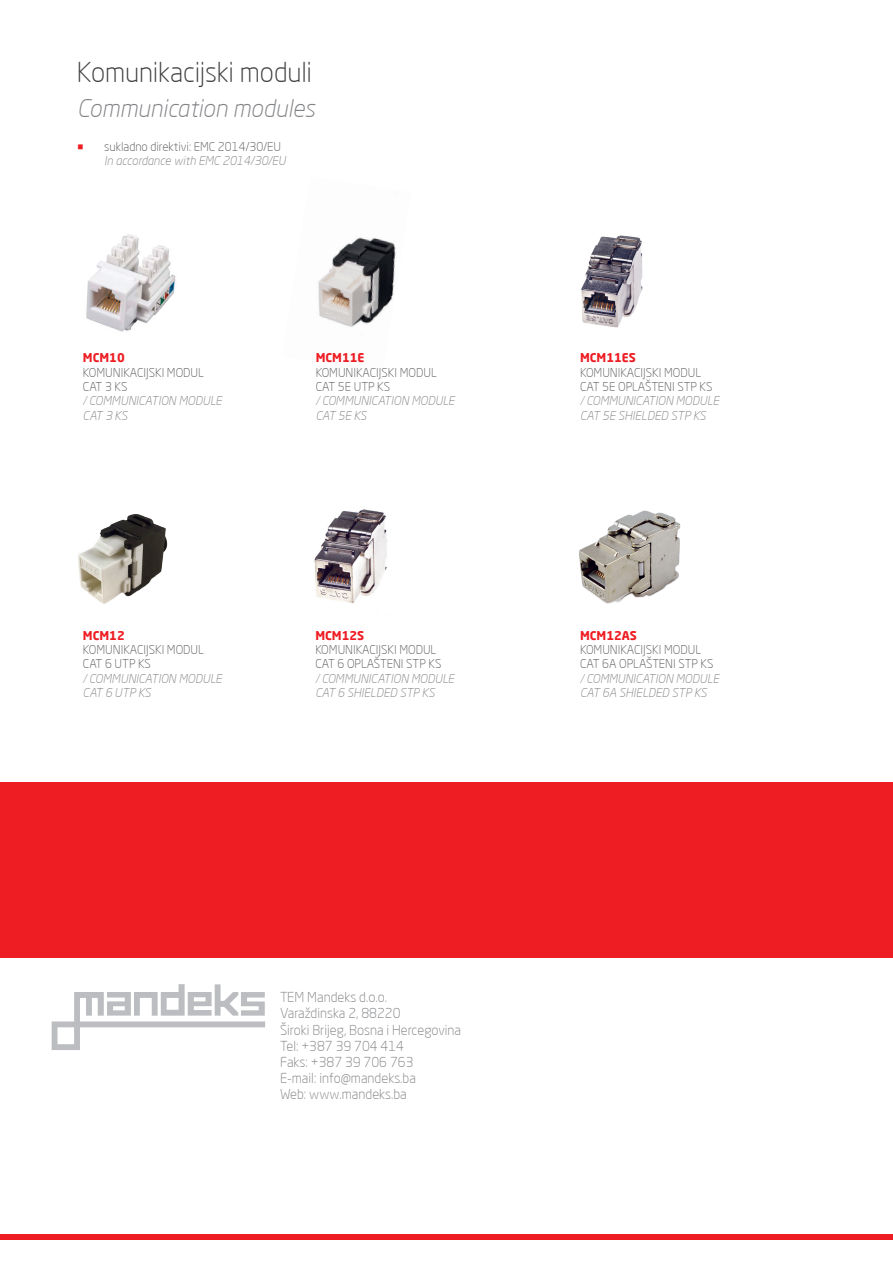
<style>
.page{position:relative;width:893px;height:1263px;background:#fff}
.page>*{position:absolute;margin:0;border:0;box-sizing:border-box;transform-origin:0 0}
.t1{font:300 27px "Neo Sans Pro";letter-spacing:-.005em;color:#3e3e3f}
.t2{font:italic 300 24px "Neo Sans Pro";letter-spacing:-.005em;color:#808285}
.t3{font:300 13.5px/16.2px "Neo Sans Pro";color:#808285}
.t4{font:300 12px/14.4px "Neo Sans Pro";color:#57585a}
.t5{font:700 12px "Neo Sans Pro";color:#ee1d23}
.s1{font-family:"Minion Pro";font-weight:400;font-size:16.5px;color:#ee1d23}
.s2{font-style:italic;color:#808285}
.s3{font-style:italic;color:#939598}
</style>
<div class="page">
<img style="left:318px;top:237px;width:78px;height:90px">
<img style="left:581px;top:235px;width:62px;height:93px">
<img style="left:86px;top:234px;width:85px;height:98px">
<svg style="left:139px;top:267px;width:37px;height:65px"></svg>
<svg style="left:52px;top:984px;width:213px;height:66px"></svg>
<img style="left:78px;top:514px;width:90px;height:90px">
<img style="left:314px;top:509px;width:73px;height:94px">
<svg style="left:380px;top:561px;width:7px;height:42px"></svg>
<img style="left:579px;top:510px;width:102px;height:94px">
<div style="left:0;top:1234px;width:893px;height:5px;background:#ee1d23"></div>
<div style="left:0;top:782px;width:893px;height:176px;background:#ee1d23"></div>
<h1 class="t1" style="left:77px;top:55px;width:237px">Komunikacijski moduli</h1>
<h2 class="t2" style="left:77px;top:94px;width:239px">Communication modules</h2>
<p class="t4" style="left:104px;top:139px;width:183px;text-indent:-27px"><span class="s1">■</span> sukladno direktivi: EMC 2014/30/EU<br><span class="s2">In accordance with EMC 2014/30/EU</span></p>
<p class="t5" style="left:83px;top:350px;width:43px">MCM10</p>
<p class="t4" style="left:83px;top:365px;width:140px">KOMUNIKACIJSKI MODUL<br>CAT 3 KS<br><span class="s3">/</span> <span class="s2">COMMUNICATION MODULE<br>CAT 3 KS</span></p>
<p class="t5" style="left:83px;top:627px;width:43px">MCM12</p>
<p class="t4" style="left:83px;top:642px;width:140px">KOMUNIKACIJSKI MODUL<br>CAT 6 UTP KS<br><span class="s3">/</span> <span class="s2">COMMUNICATION MODULE<br>CAT 6 UTP KS</span></p>
<p class="t5" style="left:316px;top:350px;width:50px">MCM11E</p>
<p class="t4" style="left:316px;top:365px;width:140px">KOMUNIKACIJSKI MODUL<br>CAT 5E UTP KS<br><span class="s3">/</span> <span class="s2">COMMUNICATION MODULE<br>CAT 5E KS</span></p>
<p class="t5" style="left:315px;top:627px;width:50px">MCM12S</p>
<p class="t4" style="left:315px;top:642px;width:140px">KOMUNIKACIJSKI MODUL<br>CAT 6 OPLAŠTENI STP KS<br><span class="s3">/</span> <span class="s2">COMMUNICATION MODULE<br>CAT 6 SHIELDED STP KS</span></p>
<p class="t3" style="left:280px;top:989px;width:183px">TEM Mandeks d.o.o.<br>Varaždinska 2, 88220<br>Široki Brijeg, Bosna i Hercegovina<br>Tel: +387 39 704 414<br>Faks: +387 39 706 763<br>E-mail: info@mandeks.ba<br>Web: www.mandeks.ba</p>
<p class="t5" style="left:580px;top:350px;width:57px">MCM11ES</p>
<p class="t4" style="left:580px;top:365px;width:140px">KOMUNIKACIJSKI MODUL<br>CAT 5E OPLAŠTENI STP KS <span class="s3">/</span> <span class="s2">COMMUNICATION MODULE<br>CAT 5E SHIELDED STP KS</span></p>
<p class="t5" style="left:580px;top:627px;width:58px">MCM12AS</p>
<p class="t4" style="left:580px;top:642px;width:140px">KOMUNIKACIJSKI MODUL<br>CAT 6A OPLAŠTENI STP KS <span class="s3">/</span> <span class="s2">COMMUNICATION MODULE<br>CAT 6A SHIELDED STP KS</span></p>
</div>
